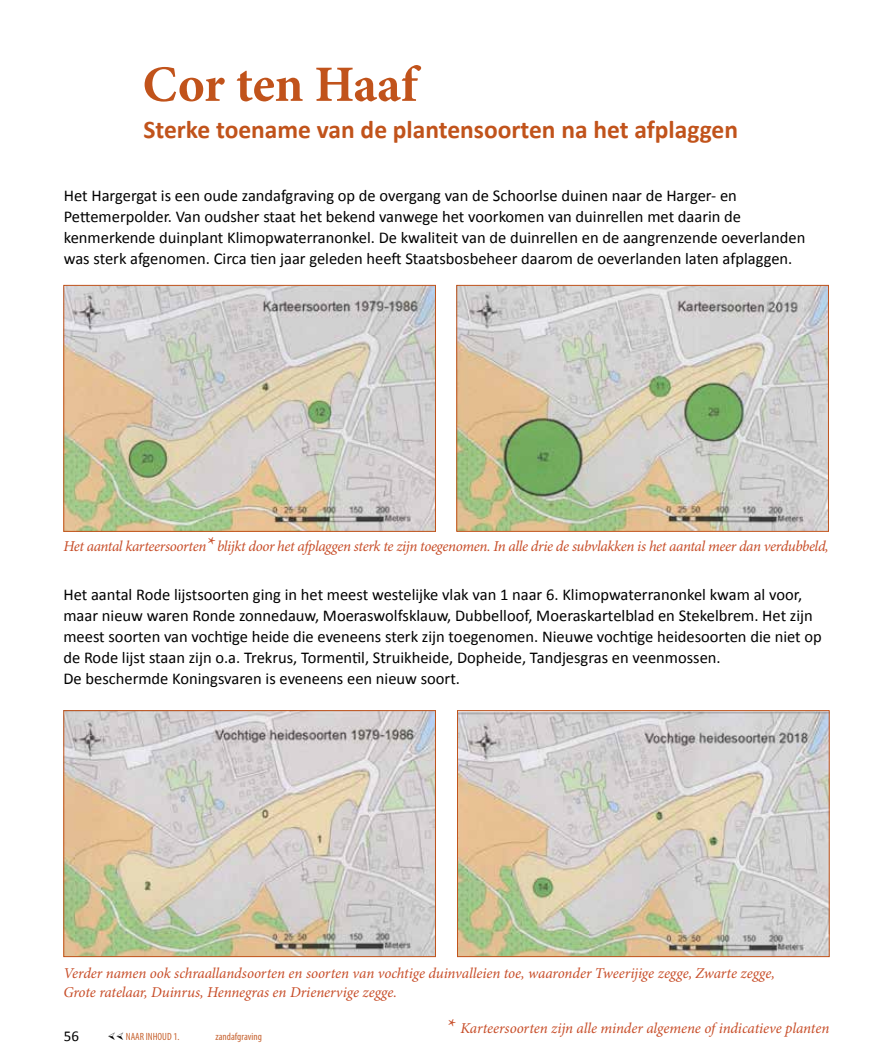
<style>
.page{position:relative;width:893px;height:1063px;background:#fff}
.page>*{position:absolute;margin:0;border:0;box-sizing:border-box;transform-origin:0 0}
.t1{font:700 51px "Minion Pro";letter-spacing:-.005em;color:#c1531b}
.t2{font:700 25.5px "Calibri";color:#c1531b}
.t3{font:16.5px/21px "Calibri";color:#000}
.t4{font:italic 15px/18.8px "Minion Pro";letter-spacing:-.01em;color:#c74d28}
.t5{font:15px "Calibri";color:#000}
.t6{font:condensed 10.5px "Myriad Pro";color:#c76432}
.s1{font-size:21px}
</style>
<div class="page">
<img style="left:458px;top:287px;width:369px;height:243px">
<div style="left:456px;top:285px;width:373px;height:247px;border:1px solid #c1531b"></div>
<img style="left:65px;top:712px;width:369px;height:243px">
<div style="left:63px;top:710px;width:373px;height:247px;border:1px solid #c1531b"></div>
<img style="left:65px;top:287px;width:369px;height:243px">
<div style="left:63px;top:285px;width:373px;height:247px;border:1px solid #c1531b"></div>
<img style="left:459px;top:712px;width:369px;height:243px">
<div style="left:457px;top:710px;width:373px;height:247px;border:1px solid #c1531b"></div>
<h1 class="t1" style="left:142px;top:54px;width:277px">Cor ten Haaf</h1>
<h2 class="t2" style="left:144px;top:114px;width:596px">Sterke toename van de plantensoorten na het afplaggen</h2>
<p class="t3" style="left:64px;top:184px;width:743px">Het Hargergat is een oude zandafgraving op de overgang van de Schoorlse duinen naar de Harger- en Pettemerpolder. Van oudsher staat het bekend vanwege het voorkomen van duinrellen met daarin de kenmerkende duinplant Klimopwaterranonkel. De kwaliteit van de duinrellen en de aangrenzende oeverlanden was sterk afgenomen. Circa tien jaar geleden heeft Staatsbosbeheer daarom de oeverlanden laten afplaggen.</p>
<p class="t4" style="left:63px;top:538px;width:767px">Het aantal karteersoorten<span class="s1">*</span> blijkt door het afplaggen sterk te zijn toegenomen. In alle drie de subvlakken is het aantal meer dan verdubbeld,</p>
<p class="t3" style="left:63px;top:583px;width:760px">Het aantal Rode lijstsoorten ging in het meest westelijke vlak van 1 naar 6. Klimopwaterranonkel kwam al voor, maar nieuw waren Ronde zonnedauw, Moeraswolfsklauw, Dubbelloof, Moeraskartelblad en Stekelbrem. Het zijn meest soorten van vochtige heide die eveneens sterk zijn toegenomen. Nieuwe vochtige heidesoorten die niet op de Rode lijst staan zijn o.a. Trekrus, Tormentil, Struikheide, Dopheide, Tandjesgras en veenmossen.<br>De beschermde Koningsvaren is eveneens een nieuw soort.</p>
<p class="t4" style="left:63px;top:965px;width:713px">Verder namen ook schraallandsoorten en soorten van vochtige duinvalleien toe, waaronder Tweerijige zegge, Zwarte zegge,<br>Grote ratelaar, Duinrus, Hennegras en Drienervige zegge.</p>
<p class="t5" style="left:64px;top:1027px;width:17px">56</p>
<p class="t6" style="left:126px;top:1031px;width:55px">NAAR INHOUD 1.</p>
<p class="t6" style="left:215px;top:1031px;width:48px">zandafgraving</p>
<p class="t4" style="left:446px;top:1019px;width:384px"><span class="s1">*</span> Karteersoorten zijn alle minder algemene of indicatieve planten</p>
</div>
